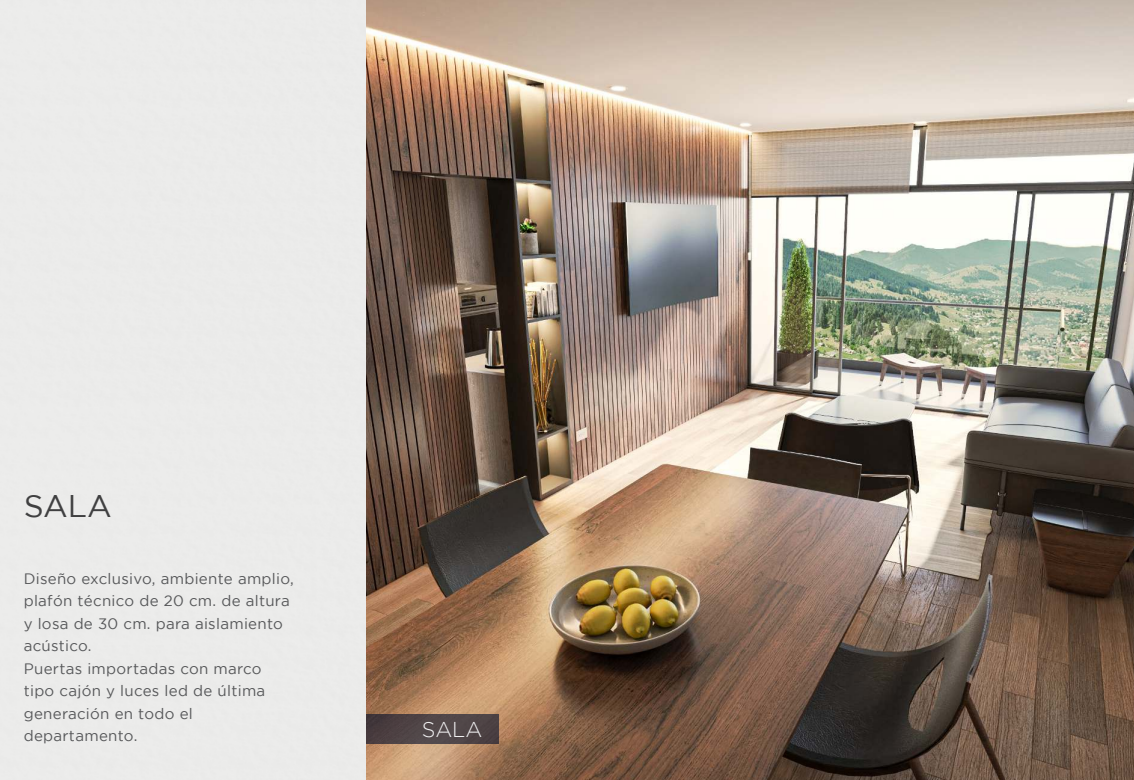
<style>
.page{position:relative;width:1134px;height:780px;background:#fff}
.page>*{position:absolute;margin:0;border:0;box-sizing:border-box;transform-origin:0 0}
.t1{font:31.25px "Gotham";color:#404041}
.t2{font:300 21.38px "Gotham";color:#f1f1f2}
.t3{font:15.12px/22.5px "Gotham";letter-spacing:.02em;color:#57585a}
</style>
<div class="page">
<img style="left:366px;top:0;width:768px;height:780px">
<div style="left:366px;top:714px;width:133px;height:29px;background:#4f4446"></div>
<h1 class="t1" style="left:24px;top:494px;width:90px">SALA</h1>
<p class="t3" style="left:24px;top:568px;width:272px">Diseño exclusivo, ambiente amplio, plafón técnico de 20 cm. de altura y losa de 30 cm. para aislamiento acústico.<br>Puertas importadas con marco tipo cajón y luces led de última generación en todo el departamento.</p>
<h2 class="t2" style="left:422px;top:721px;width:62px">SALA</h2>
</div>
